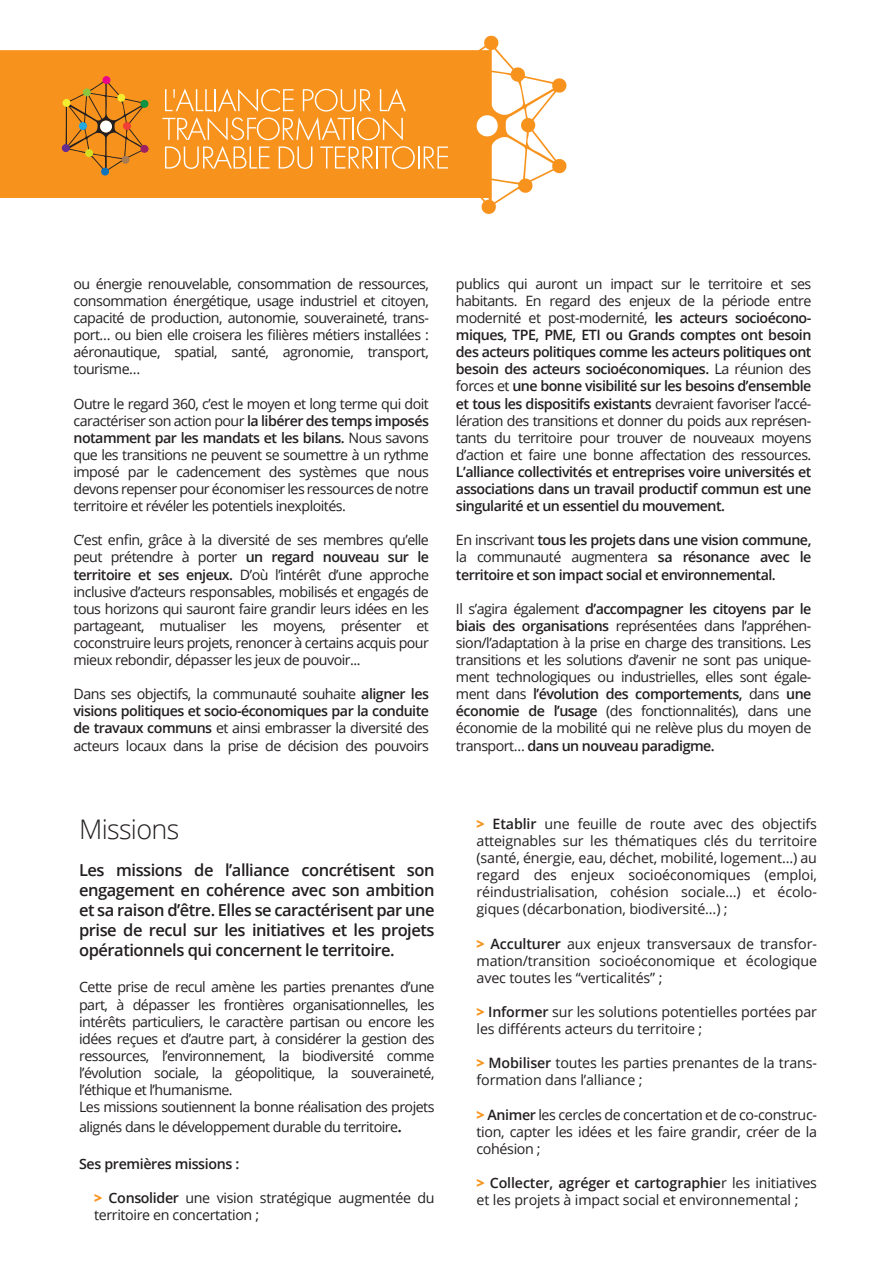
<style>
.page{position:relative;width:893px;height:1263px;background:#fff}
.page>*{position:absolute;margin:0;border:0;box-sizing:border-box;transform-origin:0 0}
.t1{font:300 27px "Open Sans";letter-spacing:-.025em;color:#231f20}
.t2{font:600 16.5px/19.8px "Open Sans";letter-spacing:-.03em;color:#231f20;text-align:justify}
.t3{font:14.25px/17.1px "Open Sans";letter-spacing:-.035em;color:#231f20;text-align:justify}
.t4{font:600 14.25px/17.1px "Open Sans";letter-spacing:-.035em;color:#231f20;text-align:justify}
.t5{font:14.25px/17.1px "Open Sans";letter-spacing:-.01em;color:#231f20}
.s1{font-weight:600}
.s2{font-weight:400}
.s3{font-weight:600;font-size:16.5px}
.s4{font-weight:800;color:#f7931d}
</style>
<div class="page">
<svg style="left:0;top:35px;width:567px;height:179px;fill:#f7931d"></svg>
<svg style="left:475px;top:114px;width:24px;height:24px"></svg>
<svg style="left:62px;top:76px;width:87px;height:100px;background:#dc8824"></svg>
<svg style="left:162px;top:88px;width:286px;height:81px;background:#f8a33e"></svg>
<p class="t3" style="left:74px;top:275px;width:357px">ou énergie renouvelable, consommation de ressources, consommation énergétique, usage industriel et citoyen, capacité de production, autonomie, souveraineté, trans&shy;port… ou bien elle croisera les filières métiers installées : aéronautique, spatial, santé, agronomie, transport, tourisme…</p>
<p class="t3" style="left:74px;top:394px;width:357px">Outre le regard 360, c’est le moyen et long terme qui doit caractériser son action pour <span class="s1">la libérer des temps imposés notamment par les mandats et les bilans.</span> Nous savons que les transitions ne peuvent se soumettre à un rythme imposé par le cadencement des systèmes que nous devons repenser pour économiser les ressources de notre territoire et révéler les potentiels inexploités.</p>
<p class="t3" style="left:74px;top:531px;width:357px">C’est enfin, grâce à la diversité de ses membres qu’elle peut prétendre à porter <span class="s1">un regard nouveau sur le territoire et ses enjeux.</span> D’où l’intérêt d’une approche inclusive d’acteurs responsables, mobilisés et engagés de tous horizons qui sauront faire grandir leurs idées en les partageant, mutualiser les moyens, présenter et coconstruire leurs projets, renoncer à certains acquis pour mieux rebondir, dépasser les jeux de pouvoir...</p>
<p class="t3" style="left:74px;top:685px;width:357px">Dans ses objectifs, la communauté souhaite <span class="s1">aligner les visions politiques et socio-économiques par la conduite de travaux communs</span> et ainsi embrasser la diversité des acteurs locaux dans la prise de décision des pouvoirs</p>
<p class="t3" style="left:456px;top:275px;width:357px">publics qui auront un impact sur le territoire et ses habitants. En regard des enjeux de la période entre modernité et post-modernité, <span class="s1">les acteurs socioécono&shy;miques, TPE, PME, ETI ou Grands comptes ont besoin des acteurs politiques comme les acteurs politiques ont besoin des acteurs socioéconomiques.</span> La réunion des forces et <span class="s1">une bonne visibilité sur les besoins d’ensemble et tous les dispositifs existants</span> devraient favoriser l’accé&shy;lération des transitions et donner du poids aux représen&shy;tants du territoire pour trouver de nouveaux moyens d’action et faire une bonne affectation des ressources.</p>
<p class="t4" style="left:456px;top:463px;width:357px">L’alliance collectivités et entreprises voire universités et associations dans un travail productif commun est une singularité et un essentiel du mouvement.</p>
<p class="t4" style="left:456px;top:531px;width:357px"><span class="s2">En inscrivant</span> tous les projets dans une vision commune, <span class="s2">la communauté augmentera</span> sa résonance avec le territoire et son impact social et environnemental.</p>
<p class="t3" style="left:456px;top:600px;width:357px">Il s’agira également <span class="s1">d’accompagner les citoyens par le biais des organisations</span> représentées dans l’appréhen&shy;sion/l’adaptation à la prise en charge des transitions. Les transitions et les solutions d’avenir ne sont pas unique&shy;ment technologiques ou industrielles, elles sont égale&shy;ment dans <span class="s1">l’évolution des comportements,</span> dans <span class="s1">une économie de l’usage</span> (des fonctionnalités), dans une économie de la mobilité qui ne relève plus du moyen de transport… <span class="s1">dans un nouveau paradigme.</span></p>
<h1 class="t1" style="left:79px;top:810px;width:102px">Missions</h1>
<p class="t2" style="left:79px;top:860px;width:357px">Les missions de l’alliance concrétisent son engagement en cohérence avec son ambition et sa raison d’être. Elles se caractérisent par une prise de recul sur les initiatives et les projets opérationnels qui concernent le territoire.</p>
<p class="t3" style="left:79px;top:978px;width:357px;text-align:left">Cette prise de recul amène les parties prenantes d’une part, à dépasser les frontières organisationnelles, les intérêts particuliers, le caractère partisan ou encore les idées reçues et d’autre part, à considérer la gestion des ressources, l’environnement, la biodiversité comme l’évolution sociale, la géopolitique, la souveraineté, l’éthique et l’humanisme.<br>Les missions soutiennent la bonne réalisation des projets</p>
<p class="t3" style="left:79px;top:1118px;width:325px">alignés dans le développement durable du territoire<span class="s3">.</span></p>
<p class="t4" style="left:79px;top:1155px;width:162px">Ses premières missions :</p>
<p class="t3" style="left:94px;top:1189px;width:342px"><span class="s4">&gt;</span> <span class="s1">Consolider</span> une vision stratégique augmentée du territoire en concertation ;</p>
<p class="t3" style="left:477px;top:815px;width:342px"><span class="s4">&gt;</span> <span class="s1">Etablir</span> une feuille de route avec des objectifs atteignables sur les thématiques clés du territoire (santé, énergie, eau, déchet, mobilité, logement…) au regard des enjeux socioéconomiques (emploi, réindustrialisation, cohésion sociale…) et écolo&shy;giques (décarbonation, biodiversité…) ;</p>
<p class="t3" style="left:477px;top:934px;width:342px"><span class="s4">&gt;</span> <span class="s1">Acculturer</span> aux enjeux transversaux de transfor&shy;mation/transition socioéconomique et écologique avec toutes les “verticalités” ;</p>
<p class="t5" style="left:477px;top:1003px;width:342px"><span class="s4">&gt;</span> <span class="s1">Informer</span> sur les solutions potentielles portées par les différents acteurs du territoire ;</p>
<p class="t5" style="left:477px;top:1054px;width:342px"><span class="s4">&gt;</span> <span class="s1">Mobiliser</span> toutes les parties prenantes de la trans&shy;formation dans l’alliance ;</p>
<p class="t3" style="left:477px;top:1105px;width:342px"><span class="s4">&gt;</span> <span class="s1">Animer</span> les cercles de concertation et de co-construc&shy;tion, capter les idées et les faire grandir, créer de la cohésion ;</p>
<p class="t5" style="left:477px;top:1174px;width:342px"><span class="s4">&gt;</span> <span class="s1">Collecter, agréger et cartographie</span>r les initiatives et les projets à impact social et environnemental ;</p>
</div>
